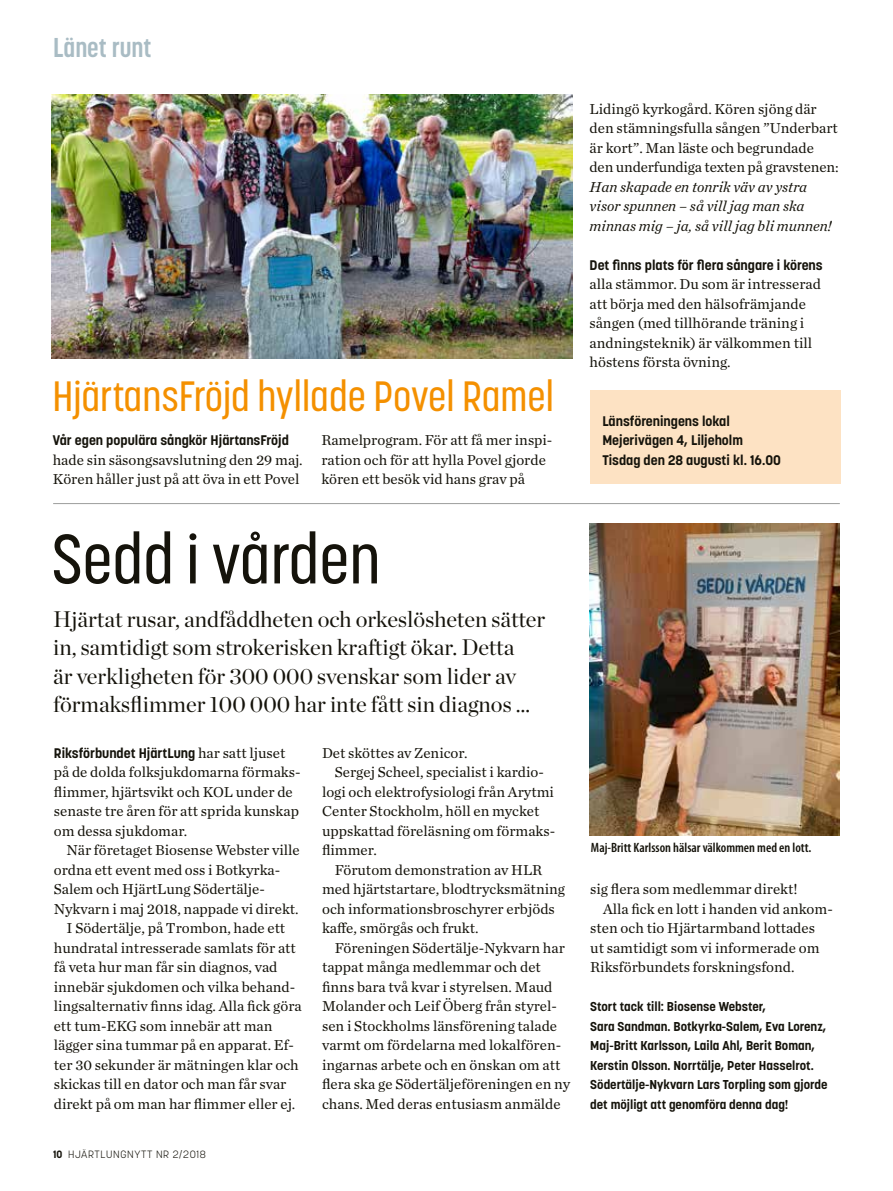
<style>
.page{position:relative;width:893px;height:1191px;background:#fff}
.page>*{position:absolute;margin:0;border:0;box-sizing:border-box;transform-origin:0 0}
.t1{font:500 69px "Korolev Condensed";color:#15130b}
.t2{font:500 42px "Korolev Condensed";color:#f49000}
.t3{font:700 27px "Korolev Condensed";color:#a9bcc4}
.t4{font:22.5px/28.5px "Chronicle Display";color:#15130b}
.t5{font:15px/19.5px "Chronicle Text G1";color:#15130b}
.t6{font:italic 15px/19.5px "Chronicle Text G1";color:#15130b}
.t7{font:700 13.8px/19.5px "Korolev";color:#15130b}
.t8{font:600 condensed 13.5px "Myriad Pro";color:#15130b}
.t9{font:700 12.75px/19.5px "Korolev";color:#15130b}
.t10{font:300 10.5px "Korolev";letter-spacing:.06em;color:#15130b}
.s1{font-family:"Chronicle Text G1";font-weight:400;font-size:15px}
.s2{font-weight:700}
</style>
<div class="page">
<div style="left:590px;top:390px;width:250px;height:94px;background:#fde2c3"></div>
<img style="left:590px;top:523px;width:249px;height:312px">
<hr style="left:53px;top:503px;width:787px;height:1px;background:#9c9d9c">
<img style="left:52px;top:94px;width:520px;height:264px">
<h3 class="t3" style="left:53px;top:31px;width:100px">Länet runt</h3>
<h2 class="t2" style="left:52px;top:371px;width:503px">HjärtansFröjd hyllade Povel Ramel</h2>
<p class="t7" style="left:53px;top:431px;width:238px">Vår egen populära sångkör HjärtansFröjd</p>
<p class="t5" style="left:53px;top:449px;width:251px">hade sin säsongsavslutning den 29 maj.<br>Kören håller just på att öva in ett Povel</p>
<p class="t5" style="left:321px;top:430px;width:233px">Ramelprogram. För att få mer inspi&shy;ration och för att hylla Povel gjorde kören ett besök vid hans grav på</p>
<h1 class="t1" style="left:52px;top:518px;width:330px">Sedd i vården</h1>
<h3 class="t4" style="left:53px;top:603px;width:494px">Hjärtat rusar, andfåddheten och orkeslösheten sätter in, samtidigt som strokerisken kraftigt ökar. Detta<br>är verkligheten för 300 000 svenskar som lider av förmaksflimmer 100 000 har inte fått sin diagnos …</h3>
<p class="t7" style="left:54px;top:743px;width:233px">Riksförbundet HjärtLung <span class="s1">har satt ljuset</span></p>
<p class="t5" style="left:54px;top:761px;width:248px">på de dolda folksjukdomarna förmaks&shy;flimmer, hjärtsvikt och KOL under de senaste tre åren för att sprida kunskap om dessa sjukdomar.</p>
<p class="t5" style="left:67px;top:839px;width:235px">När företaget Biosense Webster ville</p>
<p class="t5" style="left:54px;top:859px;width:228px">ordna ett event med oss i Botkyrka-</p>
<p class="t5" style="left:54px;top:878px;width:213px">Salem och HjärtLung Södertälje-</p>
<p class="t5" style="left:54px;top:898px;width:246px">Nykvarn i maj 2018, nappade vi direkt.</p>
<p class="t5" style="left:67px;top:917px;width:220px">I Södertälje, på Trombon, hade ett</p>
<p class="t5" style="left:54px;top:937px;width:244px">hundratal intresserade samlats för att</p>
<p class="t5" style="left:54px;top:956px;width:225px">få veta hur man får sin diagnos, vad</p>
<p class="t5" style="left:54px;top:976px;width:243px">innebär sjukdomen och vilka behand-</p>
<p class="t5" style="left:54px;top:995px;width:249px">lingsalternativ finns idag. Alla fick göra</p>
<p class="t5" style="left:54px;top:1015px;width:220px">ett tum-EKG som innebär att man</p>
<p class="t5" style="left:54px;top:1034px;width:242px">lägger sina tummar på en apparat. Ef-</p>
<p class="t5" style="left:54px;top:1054px;width:247px">ter 30 sekunder är mätningen klar och</p>
<p class="t5" style="left:54px;top:1073px;width:234px">skickas till en dator och man får svar</p>
<p class="t5" style="left:54px;top:1093px;width:243px">direkt på om man har flimmer eller ej.</p>
<p class="t10" style="left:53px;top:1147px;width:154px"><span class="s2">10</span> HJÄRTLUNGNYTT NR 2/2018</p>
<p class="t5" style="left:322px;top:742px;width:147px">Det sköttes av Zenicor.</p>
<p class="t5" style="left:335px;top:761px;width:211px">Sergej Scheel, specialist i kardio-</p>
<p class="t5" style="left:322px;top:781px;width:233px">logi och elektrofysiologi från Arytmi</p>
<p class="t5" style="left:322px;top:800px;width:219px">Center Stockholm, höll en mycket</p>
<p class="t5" style="left:322px;top:820px;width:235px">uppskattad föreläsning om förmaks-</p>
<p class="t5" style="left:322px;top:839px;width:56px">flimmer.</p>
<p class="t5" style="left:335px;top:859px;width:209px">Förutom demonstration av HLR</p>
<p class="t5" style="left:322px;top:878px;width:244px">med hjärtstartare, blodtrycksmätning</p>
<p class="t5" style="left:322px;top:898px;width:234px">och informationsbroschyrer erbjöds</p>
<p class="t5" style="left:322px;top:917px;width:158px">kaffe, smörgås och frukt.</p>
<p class="t5" style="left:335px;top:937px;width:232px">Föreningen Södertälje-Nykvarn har</p>
<p class="t5" style="left:322px;top:956px;width:220px">tappat många medlemmar och det</p>
<p class="t5" style="left:322px;top:976px;width:232px">finns bara två kvar i styrelsen. Maud</p>
<p class="t5" style="left:322px;top:995px;width:236px">Molander och Leif Öberg från styrel-</p>
<p class="t5" style="left:322px;top:1015px;width:237px">sen i Stockholms länsförening talade</p>
<p class="t5" style="left:322px;top:1034px;width:241px">varmt om fördelarna med lokalfören-</p>
<p class="t5" style="left:322px;top:1054px;width:240px">ingarnas arbete och en önskan om att</p>
<p class="t5" style="left:322px;top:1073px;width:250px">flera ska ge Södertäljeföreningen en ny</p>
<p class="t5" style="left:322px;top:1093px;width:240px">chans. Med deras entusiasm anmälde</p>
<p class="t5" style="left:590px;top:98px;width:251px">Lidingö kyrkogård. Kören sjöng där den stämningsfulla sången ”Underbart är kort”. Man läste och begrundade den underfundiga texten på gravstenen:</p>
<p class="t6" style="left:590px;top:176px;width:243px">Han skapade en tonrik väv av ystra visor spunnen – så vill jag man ska minnas mig – ja, så vill jag bli munnen!</p>
<p class="t7" style="left:590px;top:255px;width:235px">Det finns plats för flera sångare i körens</p>
<p class="t5" style="left:590px;top:274px;width:233px">alla stämmor. Du som är intresserad att börja med den hälsofrämjande sången (med tillhörande träning i andningsteknik) är välkommen till höstens första övning.</p>
<p class="t7" style="left:602px;top:411px;width:180px">Länsföreningens lokal<br>Mejerivägen 4, Liljeholm<br>Tisdag den 28 augusti kl. 16.00</p>
<p class="t8" style="left:591px;top:839px;width:222px">Maj-Britt Karlsson hälsar välkommen med en lott.</p>
<p class="t5" style="left:590px;top:878px;width:209px">sig flera som medlemmar direkt!</p>
<p class="t5" style="left:603px;top:898px;width:231px">Alla fick en lott i handen vid ankom-</p>
<p class="t5" style="left:590px;top:917px;width:226px">sten och tio Hjärtarmband lottades</p>
<p class="t5" style="left:590px;top:937px;width:231px">ut samtidigt som vi informerade om</p>
<p class="t5" style="left:590px;top:956px;width:206px">Riksförbundets forskningsfond.</p>
<p class="t9" style="left:590px;top:997px;width:239px">Stort tack till: Biosense Webster,<br>Sara Sandman. Botkyrka-Salem, Eva Lorenz, Maj-Britt Karlsson, Laila Ahl, Berit Boman, Kerstin Olsson. Norrtälje, Peter Hasselrot.<br>Södertälje-Nykvarn Lars Torpling som gjorde det möjligt att genomföra denna dag!</p>
</div>
